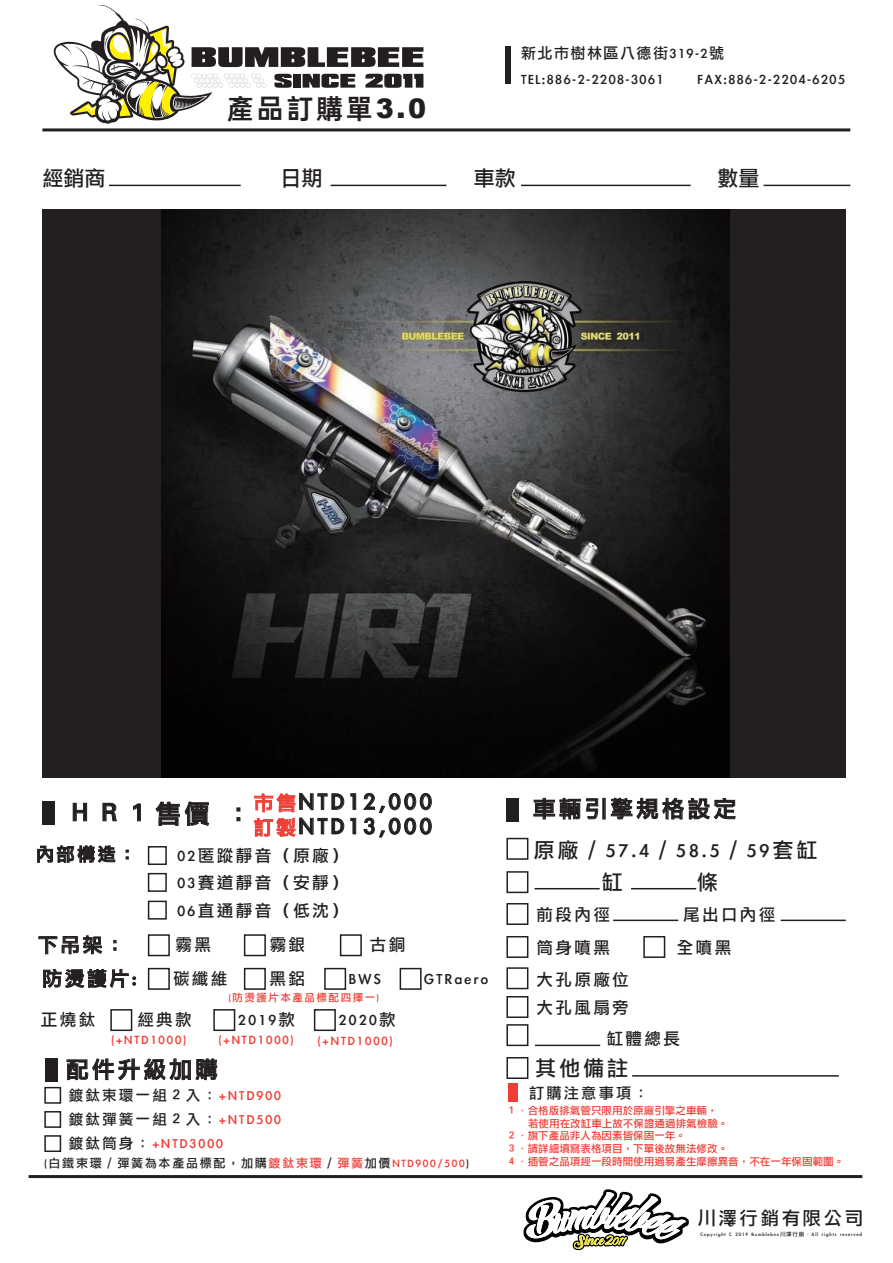
<style>
.page{position:relative;width:893px;height:1263px;background:#fff}
.page>*{position:absolute;margin:0;border:0;box-sizing:border-box;transform-origin:0 0}
.t1{font:27px "OPPO Sans B";letter-spacing:.1em;color:#231f20}
.t2{font:25.5px "Li Gothic Med";letter-spacing:.145em;color:#231f20}
.t3{font:22.5px "Li Gothic Med";letter-spacing:.145em;color:#231f20}
.t4{font:21px/31.7px "Li Gothic Med";letter-spacing:.145em;color:#231f20}
.t5{font:19.5px "Li Gothic Med";letter-spacing:.145em;color:#231f20}
.t6{font:18.3px "Li Gothic Med";letter-spacing:.15em;color:#231f20}
.t7{font:18px "Li Gothic Med";color:#231f20}
.t8{font:16.65px/26.8px "Li Gothic Med";letter-spacing:.145em;color:#231f20}
.t9{font:16.5px/31.7px "Li Gothic Med";letter-spacing:.145em;color:#231f20}
.t10{font:15.15px "Li Gothic Med";letter-spacing:.145em;color:#231f20}
.t11{font:15px/26px "Li Gothic Med";letter-spacing:.1em;color:#231f20}
.t12{font:14.55px/24.2px "Li Gothic Med";letter-spacing:.145em;color:#231f20;text-align:justify}
.t13{font:13.5px "Li Gothic Med";letter-spacing:.145em;color:#ee3e35}
.t14{font:12px "Li Gothic Med";letter-spacing:.145em;color:#231f20}
.t15{font:10.5px "Li Gothic Med";letter-spacing:.005em;color:#ee3e35}
.t16{font:10.5px "Li Gothic Med";letter-spacing:.145em;color:#ee3e35}
.t17{font:5.55px "Li Gothic Med";letter-spacing:.15em;color:#231f20}
.s1{font-family:"Arial";font-weight:900}
.s2{font-size:19.5px;color:#ee3e35}
.s3{color:#ee3e35}
</style>
<div class="page">
<hr style="left:42px;top:128px;width:808px;height:3px;background:#231f20">
<hr style="left:109px;top:185px;width:132px;height:1px;background:#231f20">
<hr style="left:331px;top:185px;width:115px;height:1px;background:#231f20">
<hr style="left:521px;top:185px;width:170px;height:1px;background:#231f20">
<hr style="left:764px;top:185px;width:86px;height:1px;background:#231f20">
<div style="left:505px;top:46px;width:6px;height:38px;background:#231f20"></div>
<div style="left:42px;top:801px;width:13px;height:24px;background:#231f20"></div>
<svg style="left:73px;top:803px;width:14px;height:18px"></svg>
<svg style="left:103px;top:803px;width:14px;height:18px"></svg>
<svg style="left:133px;top:804px;width:8px;height:17px"></svg>
<svg style="left:156px;top:802px;width:53px;height:24px"></svg>
<svg style="left:43px;top:969px;width:93px;height:19px"></svg>
<div style="left:148px;top:968px;width:22px;height:22px;border:2px solid #231f20"></div>
<div style="left:506px;top:798px;width:13px;height:24px;background:#231f20"></div>
<svg style="left:534px;top:798px;width:71px;height:21px"></svg>
<svg style="left:611px;top:798px;width:124px;height:21px"></svg>
<div style="left:506px;top:838px;width:22px;height:22px;border:2px solid #231f20"></div>
<div style="left:506px;top:871px;width:22px;height:22px;border:2px solid #231f20"></div>
<hr style="left:534px;top:888px;width:66px;height:1px;background:#231f20">
<hr style="left:631px;top:888px;width:65px;height:1px;background:#231f20">
<div style="left:506px;top:1024px;width:22px;height:22px;border:2px solid #231f20"></div>
<hr style="left:535px;top:1044px;width:65px;height:2px;background:#231f20">
<div style="left:506px;top:1057px;width:22px;height:22px;border:2px solid #231f20"></div>
<hr style="left:632px;top:1075px;width:207px;height:1px;background:#231f20">
<div style="left:508px;top:1083px;width:10px;height:19px;background:#ee3e35"></div>
<hr style="left:29px;top:1175px;width:833px;height:3px;background:#231f20">
<svg style="left:728px;top:1221px;width:5px;height:5px"></svg>
<svg style="left:523px;top:1189px;width:166px;height:61px"></svg>
<svg style="left:53px;top:5px;width:370px;height:119px"></svg>
<div style="left:244px;top:968px;width:22px;height:22px;border:2px solid #231f20"></div>
<div style="left:110px;top:1009px;width:22px;height:22px;border:2px solid #231f20"></div>
<div style="left:213px;top:1009px;width:22px;height:22px;border:2px solid #231f20"></div>
<div style="left:314px;top:1009px;width:22px;height:22px;border:2px solid #231f20"></div>
<svg style="left:39px;top:936px;width:63px;height:18px"></svg>
<svg style="left:114px;top:940px;width:2px;height:10px"></svg>
<div style="left:148px;top:934px;width:22px;height:22px;border:2px solid #231f20"></div>
<div style="left:244px;top:934px;width:22px;height:22px;border:2px solid #231f20"></div>
<div style="left:340px;top:934px;width:22px;height:22px;border:2px solid #231f20"></div>
<svg style="left:37px;top:845px;width:78px;height:17px"></svg>
<svg style="left:126px;top:850px;width:2px;height:9px"></svg>
<div style="left:148px;top:901px;width:19px;height:18px;border:2px solid #231f20"></div>
<div style="left:148px;top:846px;width:19px;height:19px;border:2px solid #231f20"></div>
<div style="left:148px;top:873px;width:19px;height:19px;border:2px solid #231f20"></div>
<div style="left:324px;top:968px;width:22px;height:22px;border:2px solid #231f20"></div>
<div style="left:400px;top:968px;width:22px;height:22px;border:2px solid #231f20"></div>
<div style="left:506px;top:903px;width:22px;height:22px;border:2px solid #231f20"></div>
<div style="left:506px;top:936px;width:22px;height:22px;border:2px solid #231f20"></div>
<div style="left:506px;top:967px;width:22px;height:22px;border:2px solid #231f20"></div>
<div style="left:506px;top:996px;width:22px;height:22px;border:2px solid #231f20"></div>
<hr style="left:613px;top:919px;width:65px;height:2px;background:#231f20">
<hr style="left:781px;top:919px;width:65px;height:2px;background:#231f20">
<div style="left:643px;top:936px;width:22px;height:22px;border:2px solid #231f20"></div>
<div style="left:43px;top:209px;width:803px;height:569px;background:#231f20"></div>
<img style="left:161px;top:209px;width:569px;height:569px">
<svg style="left:67px;top:1058px;width:150px;height:22px"></svg>
<div style="left:45px;top:1058px;width:12px;height:24px;background:#231f20"></div>
<div style="left:44px;top:1087px;width:17px;height:17px;border:2px solid #231f20"></div>
<div style="left:44px;top:1111px;width:17px;height:17px;border:2px solid #231f20"></div>
<div style="left:44px;top:1135px;width:17px;height:17px;border:2px solid #231f20"></div>
<svg style="left:254px;top:818px;width:90px;height:18px"></svg>
<svg style="left:351px;top:818px;width:5px;height:16px"></svg>
<svg style="left:254px;top:793px;width:90px;height:19px"></svg>
<svg style="left:351px;top:794px;width:5px;height:16px"></svg>
<svg style="left:364px;top:793px;width:68px;height:44px"></svg>
<h1 class="t1" style="left:227px;top:86px;width:201px">產品訂購單<span class="s1">3.0</span></h1>
<h3 class="t11" style="left:521px;top:40px;width:204px">新北市樹林區八德街319-2號<br>TEL:886-2-2208-3061</h3>
<h3 class="t11" style="left:698px;top:66px;width:149px">FAX:886-2-2204-6205</h3>
<h3 class="t4" style="left:42px;top:163px;width:65px">經銷商</h3>
<h3 class="t4" style="left:281px;top:163px;width:43px">日期</h3>
<h3 class="t4" style="left:474px;top:163px;width:43px">車款</h3>
<h3 class="t4" style="left:718px;top:163px;width:43px">數量</h3>
<h2 class="t2" style="left:67px;top:801px;width:185px">ＨＲ１售價 ：</h2>
<h2 class="t2" style="left:254px;top:788px;width:179px"><span class="s2">市售</span>NTD12,000</h2>
<h2 class="t2" style="left:254px;top:813px;width:179px"><span class="s2">訂製</span>NTD13,000</h2>
<h3 class="t7" style="left:36px;top:845px;width:102px">內部構造：</h3>
<h3 class="t8" style="left:177px;top:842px;width:172px">02匿蹤靜音（原廠）<br>03賽道靜音（安靜）</h3>
<h3 class="t8" style="left:177px;top:897px;width:172px">06直通靜音（低沈）</h3>
<h3 class="t5" style="left:38px;top:935px;width:88px">下吊架：</h3>
<h3 class="t9" style="left:175px;top:929px;width:37px">霧黑</h3>
<h3 class="t9" style="left:270px;top:929px;width:37px">霧銀</h3>
<h3 class="t9" style="left:370px;top:929px;width:37px">古銅</h3>
<h3 class="t5" style="left:43px;top:969px;width:95px">防燙護片:</h3>
<h3 class="t9" style="left:173px;top:963px;width:56px">碳纖維</h3>
<h3 class="t9" style="left:270px;top:963px;width:37px">黑鋁</h3>
<h3 class="t9" style="left:349px;top:963px;width:34px">BWS</h3>
<h3 class="t9" style="left:424px;top:963px;width:65px">GTRaero</h3>
<p class="t16" style="left:229px;top:992px;width:152px">(防燙護片本產品標配四擇一)</p>
<h3 class="t9" style="left:41px;top:1004px;width:56px">正燒鈦</h3>
<h3 class="t9" style="left:137px;top:1004px;width:56px">經典款</h3>
<h3 class="t9" style="left:238px;top:1004px;width:58px">2019款</h3>
<h3 class="t9" style="left:339px;top:1004px;width:58px">2020款</h3>
<p class="t13" style="left:111px;top:1033px;width:77px">(+NTD1000)</p>
<p class="t13" style="left:219px;top:1033px;width:77px">(+NTD1000)</p>
<h3 class="t3" style="left:66px;top:1058px;width:153px">配件升級加購</h3>
<h3 class="t12" style="left:69px;top:1083px;width:214px">鍍鈦束環一組２入：<span class="s3">+NTD900</span>鍍鈦彈簧一組２入：<span class="s3">+NTD500</span>鍍鈦筒身：<span class="s3">+NTD3000</span></h3>
<p class="t13" style="left:318px;top:1034px;width:77px">(+NTD1000)</p>
<p class="t14" style="left:44px;top:1157px;width:426px">(白鐵束環／彈簧為本產品標配，加購<span class="s3">鍍鈦束環</span>／<span class="s3">彈簧</span>加價<span class="s3">NTD900/500</span>)</p>
<h3 class="t3" style="left:533px;top:797px;width:204px">車輛引擎規格設定</h3>
<h3 class="t4" style="left:602px;top:835px;width:217px;text-indent:-68px">原廠／57.4／58.5／59套缸缸</h3>
<h3 class="t4" style="left:697px;top:866px;width:22px">條</h3>
<h3 class="t9" style="left:537px;top:899px;width:75px">前段內徑</h3>
<h3 class="t9" style="left:683px;top:899px;width:94px">尾出口內徑</h3>
<h3 class="t9" style="left:537px;top:932px;width:94px">筒身噴黑大孔原廠位</h3>
<h3 class="t9" style="left:537px;top:992px;width:94px">大孔風扇旁</h3>
<h3 class="t9" style="left:677px;top:932px;width:56px">全噴黑</h3>
<h3 class="t9" style="left:607px;top:1023px;width:75px">缸體總長</h3>
<h3 class="t4" style="left:535px;top:1052px;width:95px">其他備註</h3>
<h3 class="t10" style="left:529px;top:1085px;width:121px">訂購注意事項：</h3>
<p class="t15" style="left:507px;top:1105px;width:212px">１．合格版排氣管只限用於原廠引擎之車輛，</p>
<p class="t15" style="left:528px;top:1118px;width:202px">若使用在改缸車上故不保證通過排氣檢驗。</p>
<p class="t15" style="left:507px;top:1131px;width:181px">２．旗下產品非人為因素皆保固一年。</p>
<p class="t15" style="left:507px;top:1143px;width:223px">３．請詳細填寫表格項目，下單後故無法修改。</p>
<p class="t15" style="left:507px;top:1156px;width:339px">４．插管之品項經一段時間使用過易產生摩擦異音，不在一年保固範圍。</p>
<h3 class="t6" style="left:698px;top:1208px;width:167px">川澤行銷有限公司</h3>
<p class="t17" style="left:700px;top:1231px;width:163px">Copyright C 2019 Bumblebee川澤行銷．All rights reserved</p>
</div>
